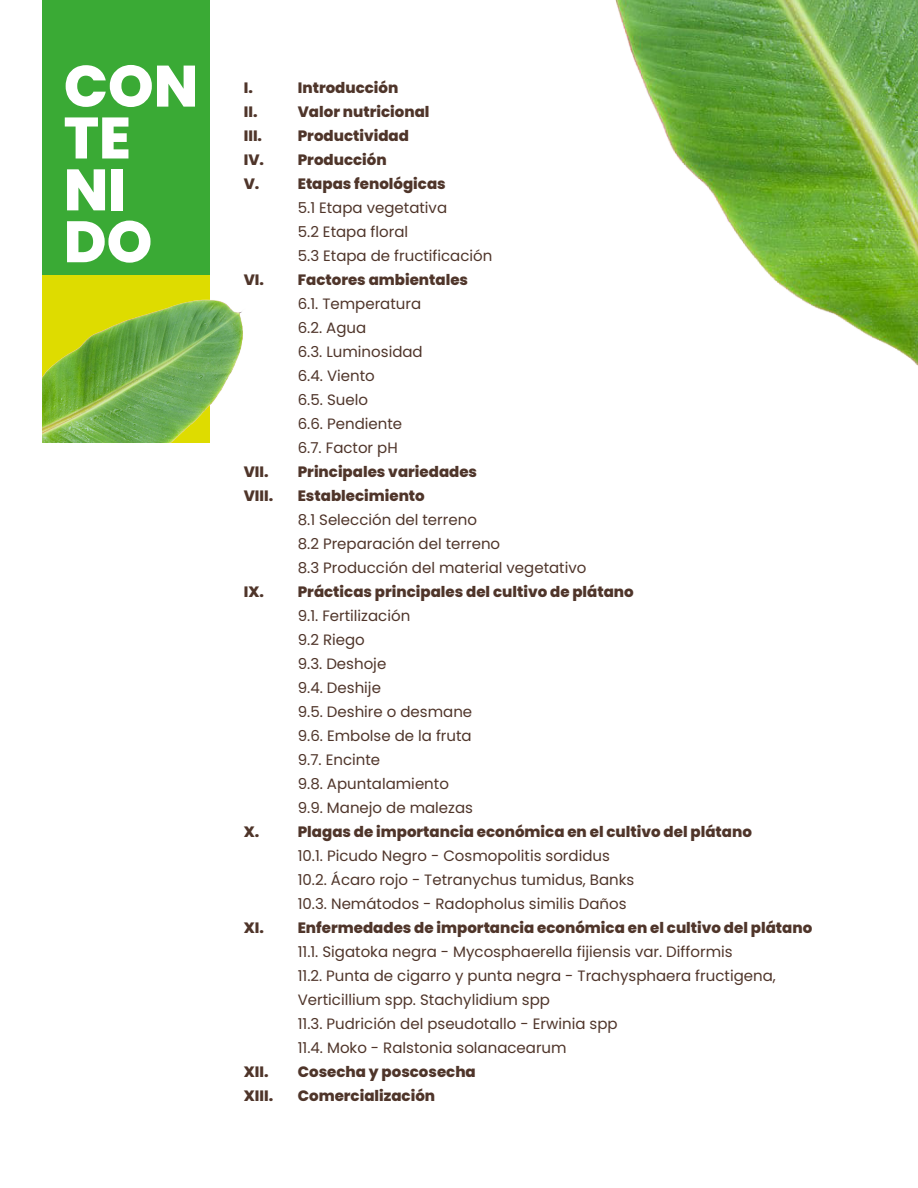
<style>
.page{position:relative;width:918px;height:1188px;background:#fff}
.page>*{position:absolute;margin:0;border:0;box-sizing:border-box;transform-origin:0 0}
.t1{font:800 58.2px/51.9px "Poppins";color:#fff}
.t2{font:15px/24px "Poppins";color:#4f352a}
.t3{font:800 15px/24px "Poppins";color:#4f352a}
</style>
<div class="page">
<div style="left:43px;top:0;width:167px;height:275px;background:#3aaa35"></div>
<div style="left:43px;top:275px;width:167px;height:168px;background:#dedc00"></div>
<img style="left:43px;top:299px;width:200px;height:144px">
<img style="left:615px;top:0;width:303px;height:366px">
<h1 class="t1" style="left:64px;top:61px;width:136px">CON<br>TE<br>NI<br>DO</h1>
<p class="t3" style="left:244px;top:75px;width:11px">I.</p>
<p class="t3" style="left:298px;top:75px;width:102px">Introducción</p>
<p class="t3" style="left:244px;top:99px;width:15px">II.</p>
<p class="t3" style="left:298px;top:99px;width:133px">Valor nutricional</p>
<p class="t3" style="left:244px;top:123px;width:20px">III.</p>
<p class="t3" style="left:244px;top:123px;width:167px;text-indent:54px">Productividad<br>IV. Producción<br>V.</p>
<p class="t3" style="left:298px;top:171px;width:149px">Etapas fenológicas</p>
<p class="t2" style="left:298px;top:195px;width:196px">5.1 Etapa vegetativa<br>5.2 Etapa floral<br>5.3 Etapa de fructificación</p>
<p class="t3" style="left:244px;top:267px;width:226px">VI. Factores ambientales</p>
<p class="t2" style="left:298px;top:291px;width:127px">6.1. Temperatura<br>6.2. Agua<br>6.3. Luminosidad<br>6.4. Viento<br>6.5. Suelo<br>6.6. Pendiente<br>6.7. Factor pH</p>
<p class="t3" style="left:244px;top:459px;width:26px">VII.</p>
<p class="t3" style="left:298px;top:459px;width:181px">Principales variedades</p>
<p class="t3" style="left:244px;top:483px;width:31px">VIII.</p>
<p class="t3" style="left:298px;top:483px;width:129px">Establecimiento</p>
<p class="t2" style="left:298px;top:507px;width:290px">8.1 Selección del terreno<br>8.2 Preparación del terreno<br>8.3 Producción del material vegetativo</p>
<p class="t3" style="left:244px;top:579px;width:392px">IX. Prácticas principales del cultivo de plátano</p>
<p class="t2" style="left:298px;top:603px;width:177px">9.1. Fertilización<br>9.2 Riego<br>9.3. Deshoje<br>9.4. Deshije<br>9.5. Deshire o desmane<br>9.6. Embolse de la fruta<br>9.7. Encinte<br>9.8. Apuntalamiento<br>9.9. Manejo de malezas</p>
<p class="t3" style="left:244px;top:819px;width:17px">X.</p>
<p class="t3" style="left:298px;top:819px;width:456px">Plagas de importancia económica en el cultivo del plátano</p>
<p class="t2" style="left:298px;top:843px;width:338px">10.1. Picudo Negro - Cosmopolitis sordidus<br>10.2. Ácaro rojo - Tetranychus tumidus, Banks<br>10.3. Nemátodos - Radopholus similis Daños</p>
<p class="t3" style="left:244px;top:915px;width:570px">XI. Enfermedades de importancia económica en el cultivo del plátano</p>
<p class="t2" style="left:298px;top:939px;width:480px">11.1. Sigatoka negra - Mycosphaerella fijiensis var. Difformis<br>11.2. Punta de cigarro y punta negra - Trachysphaera fructigena, Verticillium spp. Stachylidium spp<br>11.3. Pudrición del pseudotallo - Erwinia spp<br>11.4. Moko - Ralstonia solanacearum</p>
<p class="t3" style="left:244px;top:1059px;width:26px">XII.</p>
<p class="t3" style="left:298px;top:1059px;width:180px">Cosecha y poscosecha</p>
<p class="t3" style="left:244px;top:1083px;width:31px">XIII.</p>
<p class="t3" style="left:298px;top:1083px;width:139px">Comercialización</p>
</div>
